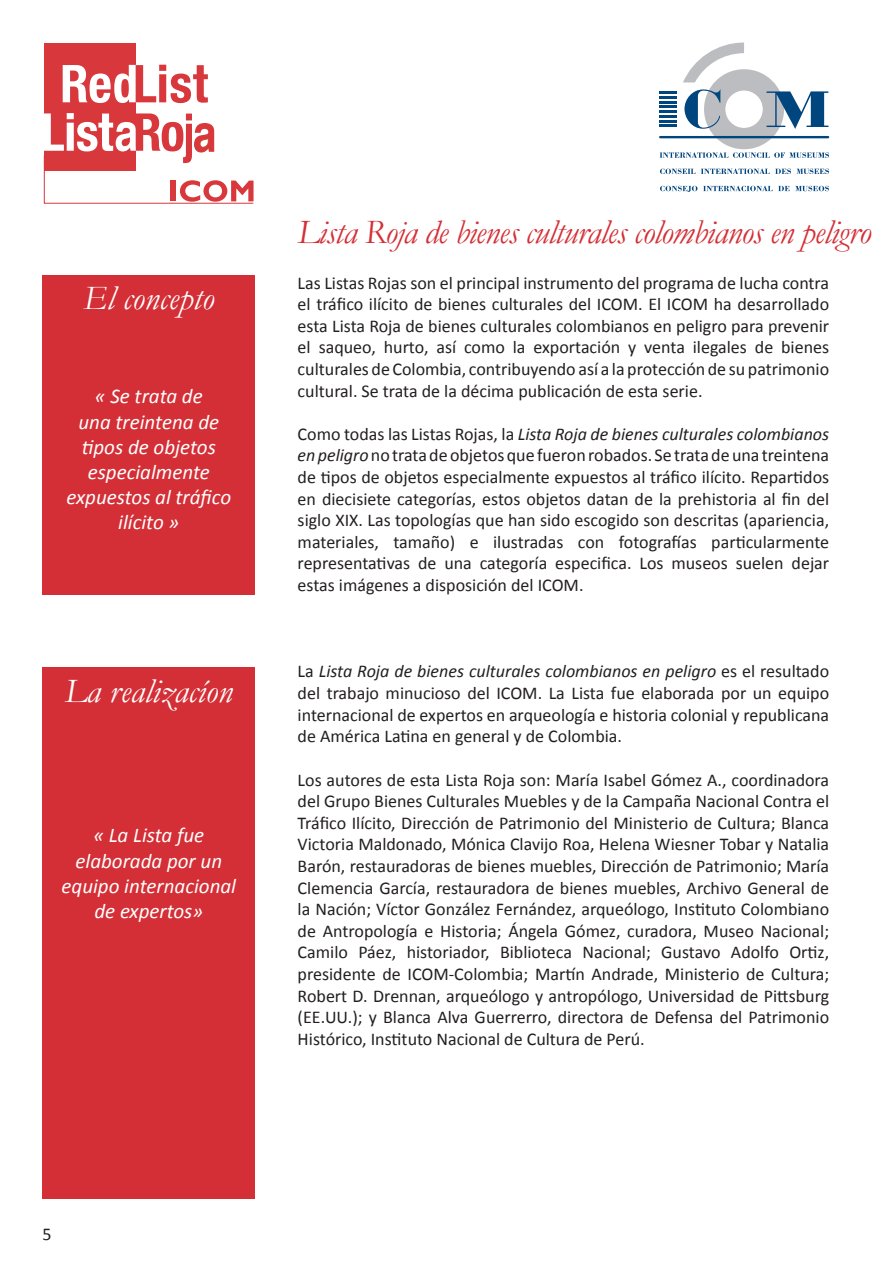
<style>
.page{position:relative;width:893px;height:1263px;background:#fff}
.page>*{position:absolute;margin:0;border:0;box-sizing:border-box;transform-origin:0 0}
.t1{font:italic 34.5px "Garamond";letter-spacing:-.02em;color:#d42f36}
.t2{font:italic 34.5px "Garamond";color:#fff}
.t3{font:italic 21px/25.2px "Calibri";color:#fff;text-align:center}
.t4{font:18px/21.6px "Calibri";color:#231f20;text-align:justify}
.s1{font-style:italic}
</style>
<div class="page">
<div style="left:43px;top:668px;width:212px;height:531px;background:#d42f36"></div>
<div style="left:43px;top:275px;width:212px;height:319px;background:#d42f36"></div>
<div style="left:44px;top:43px;width:92px;height:127px;background:#d8373c"></div>
<svg style="left:63px;top:65px;width:145px;height:38px"></svg>
<svg style="left:43px;top:113px;width:211px;height:91px"></svg>
<svg style="left:660px;top:43px;width:169px;height:115px"></svg>
<svg style="left:660px;top:169px;width:35px;height:5px"></svg>
<svg style="left:701px;top:169px;width:90px;height:5px"></svg>
<svg style="left:797px;top:169px;width:32px;height:5px"></svg>
<hr style="left:659px;top:136px;width:170px;height:2px;background:#00467e">
<svg style="left:660px;top:186px;width:37px;height:6px"></svg>
<svg style="left:703px;top:186px;width:126px;height:5px"></svg>
<p class="t2" style="left:83px;top:274px;width:132px">El concepto</p>
<p class="t3" style="left:67px;top:383px;width:166px">« Se trata de<br>una treintena de tipos de objetos especialmente expuestos al tráfico ilícito »</p>
<p class="t2" style="left:65px;top:668px;width:169px">La realizacíon</p>
<p class="t3" style="left:62px;top:822px;width:176px">« La Lista fue elaborada por un equipo internacional de expertos»</p>
<p class="t1" style="left:298px;top:208px;width:575px">Lista Roja de bienes culturales colombianos en peligro</p>
<p class="t4" style="left:298px;top:271px;width:533px">Las Listas Rojas son el principal instrumento del programa de lucha contra el tráfico ilícito de bienes culturales del ICOM. El ICOM ha desarrollado esta Lista Roja de bienes culturales colombianos en peligro para prevenir el saqueo, hurto, así como la exportación y venta ilegales de bienes culturales de Colombia, contribuyendo así a la protección de su patrimonio cultural. Se trata de la décima publicación de esta serie.</p>
<p class="t4" style="left:298px;top:422px;width:533px">Como todas las Listas Rojas, la <span class="s1">Lista Roja de bienes culturales colombianos en peligro</span>notratadeobjetosque fueronrobados. Se tratadeuna treintena de tipos de objetos especialmente expuestos al tráfico ilícito. Repartidos en diecisiete categorías, estos objetos datan de la prehistoria al fin del siglo XIX. Las topologías que han sido escogido son descritas (apariencia, materiales, tamaño) e ilustradas con fotografías particularmente representativas de una categoría especifica. Los museos suelen dejar estas imágenes a disposición del ICOM.</p>
<p class="t4" style="left:298px;top:660px;width:533px">La <span class="s1">Lista Roja de bienes culturales colombianos en peligro</span> es el resultado del trabajo minucioso del ICOM. La Lista fue elaborada por un equipo internacional de expertos en arqueología e historia colonial y republicana de América Latina en general y de Colombia.</p>
<p class="t4" style="left:298px;top:768px;width:533px">Los autores de esta Lista Roja son: María Isabel Gómez A., coordinadora del Grupo Bienes Culturales Muebles y de la Campaña Nacional Contra el Tráfico Ilícito, Dirección de Patrimonio del Ministerio de Cultura; Blanca Victoria Maldonado, Mónica Clavijo Roa, Helena Wiesner Tobar y Natalia Barón, restauradoras de bienes muebles, Dirección de Patrimonio; María Clemencia García, restauradora de bienes muebles, Archivo General de la Nación; Víctor González Fernández, arqueólogo, Instituto Colombiano de Antropología e Historia; Ángela Gómez, curadora, Museo Nacional; Camilo Páez, historiador, Biblioteca Nacional; Gustavo Adolfo Ortiz, presidente de ICOM-Colombia; Martín Andrade, Ministerio de Cultura; Robert D. Drennan, arqueólogo y antropólogo, Universidad de Pittsburg (EE.UU.); y Blanca Alva Guerrerro, directora de Defensa del Patrimonio Histórico, Instituto Nacional de Cultura de Perú.</p>
<p class="t4" style="left:43px;top:1223px;width:11px">5</p>
</div>
